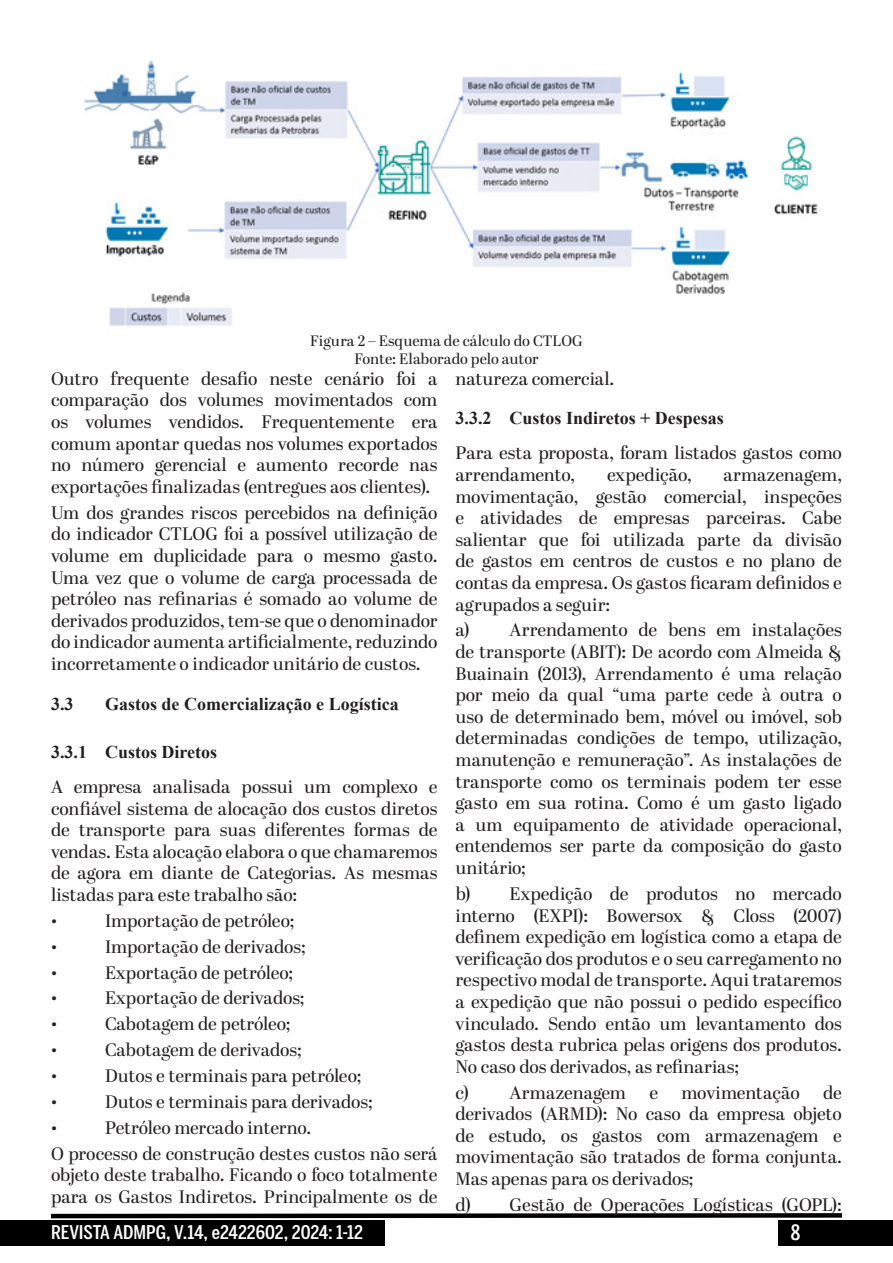
<style>
.page{position:relative;width:893px;height:1263px;background:#fff}
.page>*{position:absolute;margin:0;border:0;box-sizing:border-box;transform-origin:0 0}
.t1{font:500 21px "Benton Sans Comp";color:#fff}
.t2{font:500 18.75px "Benton Sans Comp";letter-spacing:-.005em;color:#fff;scale:1.11 1}
.Texto_Principal{font:18px/21.6px "Abril Display";color:#231f20;text-align:justify}
.Título_Segundo_Nível_ADMPg{font:700 18px "Times New Roman";color:#231f20}
.Legenda_centralizada{font:15px "Abril Display";letter-spacing:.005em;color:#231f20}
</style>
<div class="page">
<div style="left:778px;top:1220px;width:115px;height:26px;background:#000"></div>
<div style="left:0;top:1220px;width:384px;height:26px;background:#000"></div>
<svg style="left:51px;top:1213px;width:791px;height:6px;background:#3f3f3f"></svg>
<img style="left:84px;top:60px;width:734px;height:266px">
<p class="Legenda_centralizada" style="left:310px;top:331px;width:274px">Figura 2 – Esquema de cálculo do CTLOG</p>
<p class="Legenda_centralizada" style="left:354px;top:349px;width:186px">Fonte: Elaborado pelo autor</p>
<p class="Texto_Principal" style="left:51px;top:369px;width:388px">Outro frequente desafio neste cenário foi a comparação dos volumes movimentados com os volumes vendidos. Frequentemente era comum apontar quedas nos volumes exportados no número gerencial e aumento recorde nas exportações finalizadas (entregues aos clientes).</p>
<p class="Texto_Principal" style="left:51px;top:503px;width:388px">Um dos grandes riscos percebidos na definição do indicador CTLOG foi a possível utilização de volume em duplicidade para o mesmo gasto.<br>Uma vez que o volume de carga processada de petróleo nas refinarias é somado ao volume de derivados produzidos, tem-se que o denominador do indicador aumenta artificialmente, reduzindo incorretamente o indicador unitário de custos.</p>
<p class="Título_Segundo_Nível_ADMPg" style="left:51px;top:690px;width:24px">3.3</p>
<p class="Título_Segundo_Nível_ADMPg" style="left:105px;top:690px;width:295px">Gastos de Comercialização e Logística</p>
<p class="Título_Segundo_Nível_ADMPg" style="left:51px;top:739px;width:168px">3.3.1 Custos Diretos</p>
<p class="Texto_Principal" style="left:51px;top:777px;width:388px">A empresa analisada possui um complexo e confiável sistema de alocação dos custos diretos de transporte para suas diferentes formas de vendas. Esta alocação elabora o que chamaremos de agora em diante de Categorias. As mesmas listadas para este trabalho são:</p>
<p class="Texto_Principal" style="left:51px;top:911px;width:8px">•</p>
<p class="Texto_Principal" style="left:105px;top:911px;width:191px">Importação de petróleo;</p>
<p class="Texto_Principal" style="left:51px;top:937px;width:8px">•</p>
<p class="Texto_Principal" style="left:105px;top:937px;width:202px">Importação de derivados;</p>
<p class="Texto_Principal" style="left:51px;top:963px;width:8px">•</p>
<p class="Texto_Principal" style="left:105px;top:963px;width:190px">Exportação de petróleo;</p>
<p class="Texto_Principal" style="left:51px;top:988px;width:8px">•</p>
<p class="Texto_Principal" style="left:105px;top:988px;width:201px">Exportação de derivados;</p>
<p class="Texto_Principal" style="left:51px;top:1014px;width:8px">•</p>
<p class="Texto_Principal" style="left:105px;top:1014px;width:187px">Cabotagem de petróleo;</p>
<p class="Texto_Principal" style="left:51px;top:1040px;width:8px">•</p>
<p class="Texto_Principal" style="left:105px;top:1040px;width:198px">Cabotagem de derivados;</p>
<p class="Texto_Principal" style="left:51px;top:1066px;width:8px">•</p>
<p class="Texto_Principal" style="left:105px;top:1066px;width:258px">Dutos e terminais para petróleo;</p>
<p class="Texto_Principal" style="left:51px;top:1092px;width:8px">•</p>
<p class="Texto_Principal" style="left:105px;top:1092px;width:269px">Dutos e terminais para derivados;</p>
<p class="Texto_Principal" style="left:51px;top:1118px;width:8px">•</p>
<p class="Texto_Principal" style="left:105px;top:1118px;width:208px">Petróleo mercado interno.</p>
<p class="Texto_Principal" style="left:51px;top:1143px;width:388px">O processo de construção destes custos não será objeto deste trabalho. Ficando o foco totalmente para os Gastos Indiretos. Principalmente os de</p>
<p class="Texto_Principal" style="left:455px;top:369px;width:160px">natureza comercial.</p>
<p class="Título_Segundo_Nível_ADMPg" style="left:455px;top:405px;width:270px">3.3.2 Custos Indiretos + Despesas</p>
<p class="Texto_Principal" style="left:455px;top:443px;width:388px">Para esta proposta, foram listados gastos como arrendamento,</p>
<p class="Texto_Principal" style="left:607px;top:465px;width:86px">expedição,</p>
<p class="Texto_Principal" style="left:455px;top:465px;width:388px;text-indent:268px">armazenagem, movimentação, gestão comercial, inspeções e atividades de empresas parceiras. Cabe salientar que foi utilizada parte da divisão de gastos em centros de custos e no plano de contas da empresa. Os gastos ficaram definidos e agrupados a seguir:</p>
<p class="Texto_Principal" style="left:455px;top:620px;width:388px">a) Arrendamento de bens em instalações de transporte (ABIT): De acordo com Almeida &amp; Buainain (2013), Arrendamento é uma relação por meio da qual “uma parte cede à outra o uso de determinado bem, móvel ou imóvel, sob determinadas condições de tempo, utilização, manutenção e remuneração”. As instalações de transporte como os terminais podem ter esse gasto em sua rotina. Como é um gasto ligado a um equipamento de atividade operacional, entendemos ser parte da composição do gasto unitário;</p>
<p class="Texto_Principal" style="left:455px;top:884px;width:388px">b) Expedição de produtos no mercado interno (EXPI): Bowersox &amp; Closs (2007) definem expedição em logística como a etapa de verificação dos produtos e o seu carregamento no respectivo modal de transporte. Aqui trataremos a expedição que não possui o pedido específico vinculado. Sendo então um levantamento dos gastos desta rubrica pelas origens dos produtos.<br>No caso dos derivados, as refinarias;</p>
<p class="Texto_Principal" style="left:455px;top:1082px;width:172px">c) Armazenagem</p>
<p class="Texto_Principal" style="left:649px;top:1082px;width:10px">e</p>
<p class="Texto_Principal" style="left:681px;top:1082px;width:120px">movimentação</p>
<p class="Texto_Principal" style="left:455px;top:1082px;width:388px;text-indent:368px">de derivados (ARMD): No caso da empresa objeto de estudo, os gastos com armazenagem e movimentação são tratados de forma conjunta.<br>Mas apenas para os derivados;</p>
<p class="Texto_Principal" style="left:455px;top:1195px;width:388px">d) Gestão de Operações Logísticas (GOPL):</p>
<p class="t2" style="left:51px;top:1221px;width:283px">REVISTA ADMPG, V.14, e2422602, 2024: 1-12</p>
<p class="t1" style="left:791px;top:1220px;width:11px">8</p>
</div>
